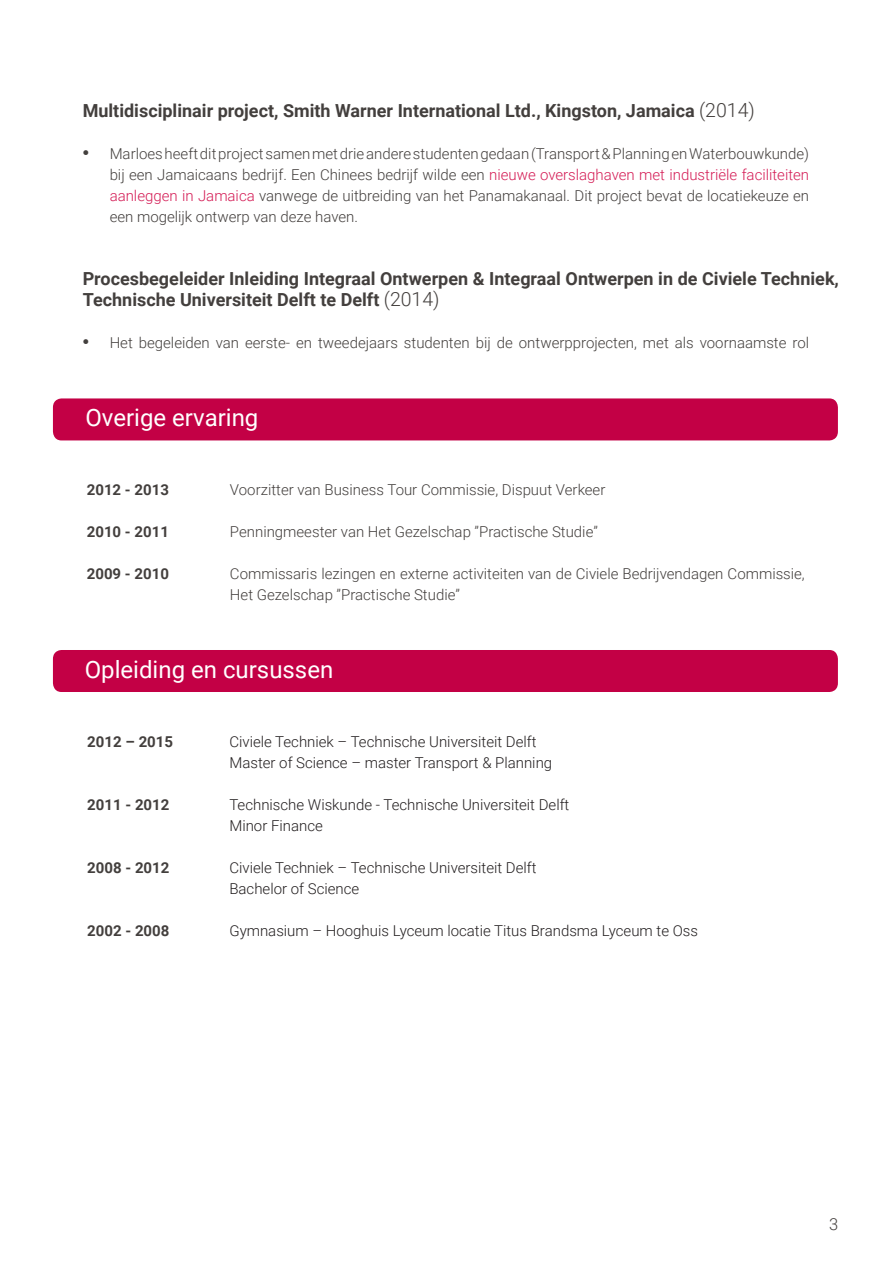
<style>
.page{position:relative;width:893px;height:1263px;background:#fff}
.page>*{position:absolute;margin:0;border:0;box-sizing:border-box;transform-origin:0 0}
.t1{font:24px "Roboto";color:#fff}
.subtitel{font:700 18px/21px "Roboto";color:#433f3d}
.t2{font:300 16.5px "Roboto";color:#433f3d}
.basis{font:300 15px/21px "Roboto";color:#433f3d}
.opleiding{font:300 15px "Roboto";color:#231f20}
.basis-2{font:700 15px "Roboto";color:#433f3d}
.s1{font-weight:300;font-size:19.5px}
.s2{font-family:"Times New Roman";font-weight:400;font-size:19.5px}
.s3{color:#d41c55}
</style>
<div class="page">
<div style="left:53px;top:650px;width:785px;height:42px;background:#c30045;border-radius:9px"></div>
<div style="left:53px;top:398px;width:785px;height:42px;background:#c30045;border-radius:9px"></div>
<p class="subtitel" style="left:83px;top:99px;width:674px">Multidisciplinair project, Smith Warner International Ltd., Kingston, Jamaica <span class="s1">(2014)</span></p>
<p class="basis" style="left:110px;top:143px;width:701px;text-align:justify;text-indent:-27px"><span class="s2">•</span> Marloes heeft dit project samen met drie andere studenten gedaan (Transport &amp; Planning en Waterbouwkunde) bij een Jamaicaans bedrijf. Een Chinees bedrijf wilde een <span class="s3">nieuwe overslaghaven met industriële faciliteiten aanleggen in Jamaica</span> vanwege de uitbreiding van het Panamakanaal. Dit project bevat de locatiekeuze en een mogelijk ontwerp van deze haven.</p>
<p class="subtitel" style="left:83px;top:267px;width:758px">Procesbegeleider Inleiding Integraal Ontwerpen &amp; Integraal Ontwerpen in de Civiele Techniek,<br>Technische Universiteit Delft te Delft <span class="s1">(2014)</span></p>
<p class="basis" style="left:83px;top:332px;width:728px"><span class="s2">•</span> Het begeleiden van eerste- en tweedejaars studenten bij de ontwerpprojecten, met als voornaamste rol</p>
<p class="t1" style="left:85px;top:401px;width:174px">Overige ervaring</p>
<p class="basis-2" style="left:87px;top:479px;width:84px">2012 - 2013</p>
<p class="basis-2" style="left:87px;top:521px;width:84px">2010 - 2011</p>
<p class="basis-2" style="left:87px;top:563px;width:84px">2009 - 2010</p>
<p class="basis" style="left:230px;top:479px;width:377px">Voorzitter van Business Tour Commissie, Dispuut Verkeer</p>
<p class="basis" style="left:230px;top:521px;width:369px">Penningmeester van Het Gezelschap ”Practische Studie”</p>
<p class="basis" style="left:230px;top:563px;width:576px">Commissaris lezingen en externe activiteiten van de Civiele Bedrijvendagen Commissie,<br>Het Gezelschap ”Practische Studie”</p>
<p class="t1" style="left:85px;top:652px;width:250px">Opleiding en cursussen</p>
<p class="basis-2" style="left:87px;top:731px;width:87px">2012 – 2015</p>
<p class="basis-2" style="left:87px;top:794px;width:84px">2011 - 2012</p>
<p class="basis-2" style="left:87px;top:857px;width:84px">2008 - 2012</p>
<p class="basis-2" style="left:87px;top:920px;width:84px">2002 - 2008</p>
<p class="opleiding" style="left:229px;top:731px;width:309px">Civiele Techniek – Technische Universiteit Delft</p>
<p class="opleiding" style="left:229px;top:752px;width:324px">Master of Science – master Transport &amp; Planning</p>
<p class="opleiding" style="left:229px;top:794px;width:342px">Technische Wiskunde - Technische Universiteit Delft</p>
<p class="opleiding" style="left:229px;top:815px;width:95px">Minor Finance</p>
<p class="opleiding" style="left:229px;top:857px;width:309px">Civiele Techniek – Technische Universiteit Delft</p>
<p class="opleiding" style="left:229px;top:878px;width:131px">Bachelor of Science</p>
<p class="opleiding" style="left:229px;top:920px;width:470px">Gymnasium – Hooghuis Lyceum locatie Titus Brandsma Lyceum te Oss</p>
<p class="t2" style="left:829px;top:1213px;width:11px">3</p>
</div>
